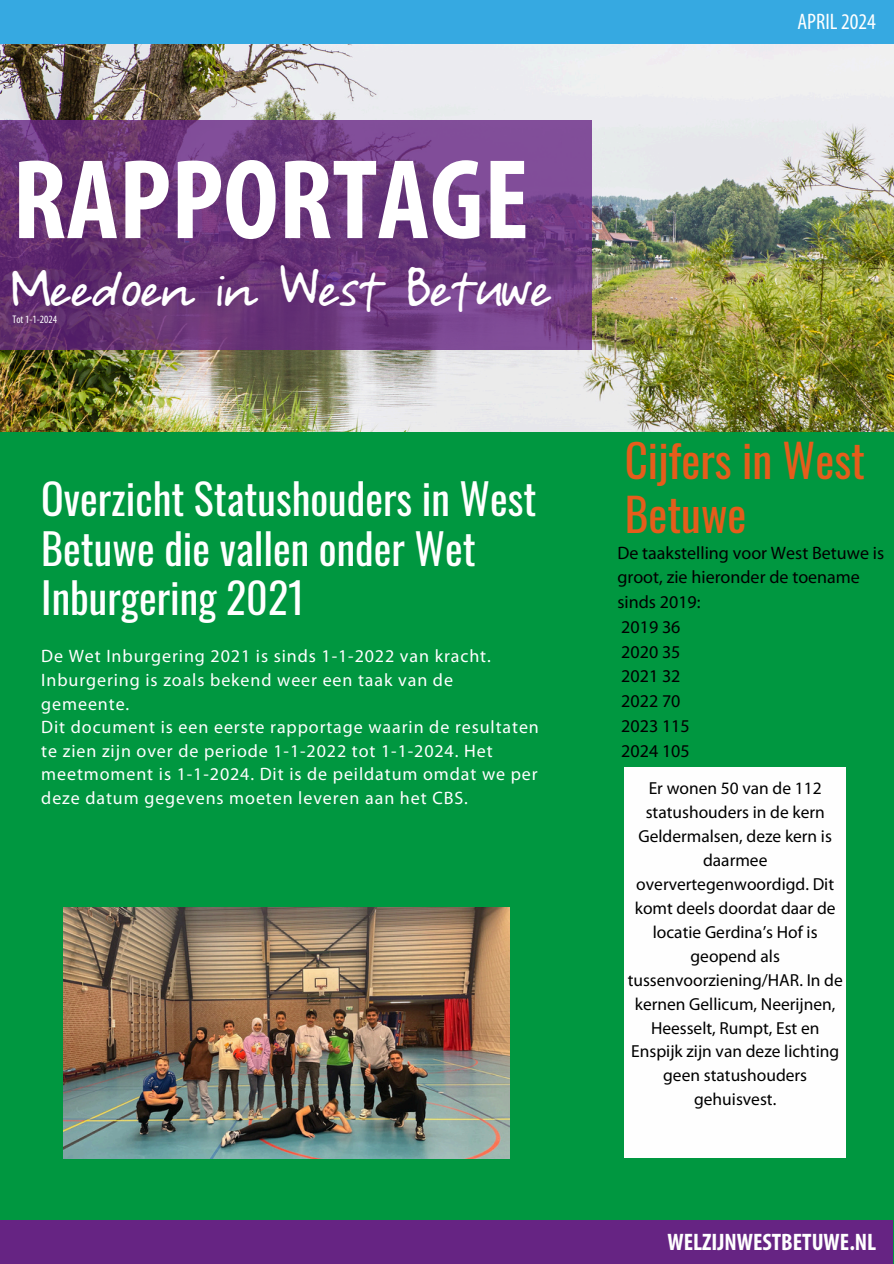
<style>
.page{position:relative;width:894px;height:1264px;background:#fff}
.page>*{position:absolute;margin:0;border:0;box-sizing:border-box;transform-origin:0 0}
.t1{font:700 condensed 114.45px "Myriad Pro";color:#fff}
.t2{font:45px/54px "Oswald";color:#e55d1b}
.t3{font:42px/49.5px "Oswald";color:#fff}
.t4{font:30.6px "Courtney Dorkling";color:#fff}
.t5{font:700 condensed 23.85px "Myriad Pro";color:#fff}
.t6{font:condensed 22.5px "Myriad Pro";color:#fff}
.t7{font:18px/23.5px "Myriad Pro";letter-spacing:.05em;color:#fefefe}
.t8{font:18px/24.8px "Myriad Pro";color:#000}
.t9{font:17.4px/24px "Myriad Pro";color:#000;text-align:center}
.t10{font:condensed 11.1px "Myriad Pro";color:#fff}
</style>
<div class="page">
<div style="left:0;top:0;width:893px;height:1263px;background:#009740"></div>
<div style="left:624px;top:767px;width:221px;height:390px;background:#fefefe"></div>
<img style="left:0;top:44px;width:893px;height:387px">
<svg style="left:0;top:120px;width:591px;height:230px;background:#6c387c"></svg>
<img style="left:63px;top:907px;width:446px;height:251px">
<div style="left:0;top:1220px;width:892px;height:43px;background:#662483"></div>
<div style="left:0;top:0;width:893px;height:44px;background:#36a9e1"></div>
<h1 class="t1" style="left:12px;top:152px;width:518px">RAPPORTAGE</h1>
<h3 class="t4" style="left:12px;top:278px;width:540px">Meedoen in West Betuwe</h3>
<p class="t10" style="left:12px;top:315px;width:46px">Tot 1-1-2024</p>
<h4 class="t3" style="left:41px;top:472px;width:496px">Overzicht Statushouders in West<br>Betuwe die vallen onder Wet<br>Inburgering 2021</h4>
<p class="t7" style="left:41px;top:646px;width:451px">De Wet Inburgering 2021 is sinds 1-1-2022 van kracht.<br>Inburgering is zoals bekend weer een taak van de gemeente.</p>
<h1 class="t7" style="left:41px;top:717px;width:499px">Dit document is een eerste rapportage waarin de resultaten te zien zijn over de periode 1-1-2022 tot 1-1-2024. Het meetmoment is 1-1-2024. Dit is de peildatum omdat we per deze datum gegevens moeten leveren aan het CBS.</h1>
<p class="t6" style="left:797px;top:12px;width:80px">APRIL 2024</p>
<p class="t2" style="left:624px;top:431px;width:242px">Cijfers in West<br>Betuwe</p>
<h1 class="t8" style="left:617px;top:542px;width:268px">De taakstelling voor West Betuwe is groot, zie hieronder de toename sinds 2019:</h1>
<p class="t8" style="left:621px;top:616px;width:61px">2019 36</p>
<p class="t8" style="left:621px;top:641px;width:61px">2020 35</p>
<p class="t8" style="left:621px;top:665px;width:61px">2021 32</p>
<p class="t8" style="left:621px;top:690px;width:61px">2022 70</p>
<p class="t8" style="left:621px;top:715px;width:70px">2023 115</p>
<p class="t8" style="left:621px;top:740px;width:70px">2024 105</p>
<p class="t9" style="left:627px;top:777px;width:216px">Er wonen 50 van de 112 statushouders in de kern<br>Geldermalsen, deze kern is daarmee oververtegenwoordigd. Dit komt deels doordat daar de locatie Gerdina’s Hof is geopend als tussenvoorziening/HAR. In de kernen Gellicum, Neerijnen,<br>Heesselt, Rumpt, Est en<br>Enspijk zijn van deze lichting geen statushouders gehuisvest.</p>
<p class="t5" style="left:667px;top:1231px;width:210px">WELZIJNWESTBETUWE.NL</p>
</div>
